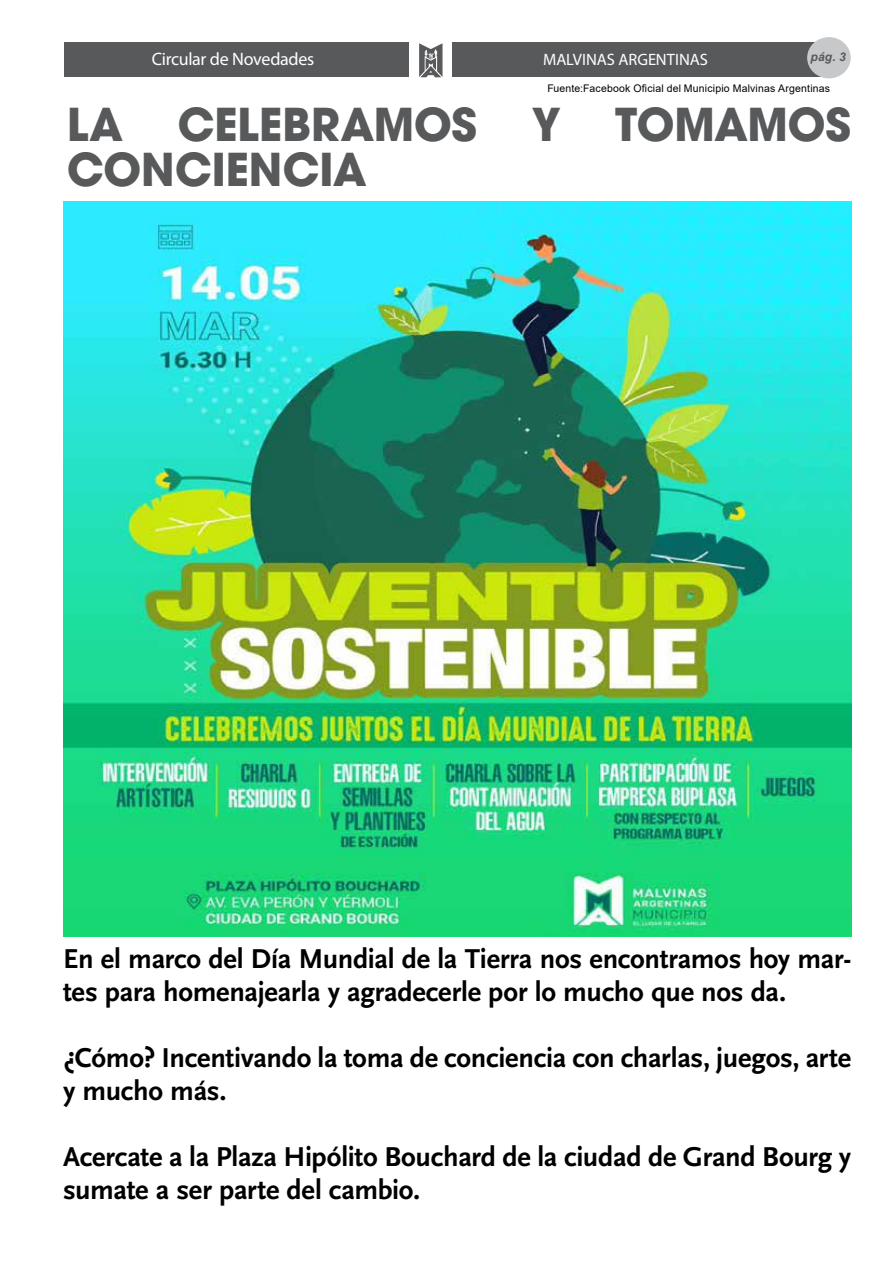
<style>
.page{position:relative;width:893px;height:1263px;background:#fff}
.page>*{position:absolute;margin:0;border:0;box-sizing:border-box;transform-origin:0 0}
.t1{font:700 49.5px/45px "Avant Garde Md ITC";color:#58595b}
.t2{font:28.5px/33px "Scala Sans Bold LF";letter-spacing:-.01em;color:#000}
.t3{font:18px "Myriad Pro";letter-spacing:-.02em;color:#fff}
.t4{font:16.5px "Myriad Pro";letter-spacing:-.005em;color:#fff}
.t5{font:italic 700 12px "Arial";color:#58595b}
.t6{font:10.5px "Arial";letter-spacing:.015em;color:#000}
</style>
<div class="page">
<img style="left:64px;top:201px;width:787px;height:736px">
<div style="left:65px;top:43px;width:344px;height:34px;background:#58595b"></div>
<div style="left:452px;top:43px;width:372px;height:34px;background:#58595b"></div>
<svg style="left:419px;top:43px;width:23px;height:34px"></svg>
<div style="left:807px;top:37px;width:44px;height:41px;background:#c7c8ca;border-radius:50%"></div>
<p class="t3" style="left:152px;top:47px;width:164px">Circular de Novedades</p>
<p class="t4" style="left:543px;top:49px;width:166px">MALVINAS ARGENTINAS</p>
<p class="t5" style="left:811px;top:49px;width:37px">pág. 3</p>
<p class="t6" style="left:547px;top:81px;width:284px">Fuente:Facebook Oficial del Municipio Malvinas Argentinas</p>
<h1 class="t1" style="left:67px;top:101px;width:786px">LA CELEBRAMOS Y TOMAMOS<br>CONCIENCIA</h1>
<p class="t2" style="left:63px;top:943px;width:790px">En el marco del Día Mundial de la Tierra nos encontramos hoy mar&shy;tes para homenajearla y agradecerle por lo mucho que nos da.</p>
<p class="t2" style="left:63px;top:1042px;width:790px">¿Cómo? Incentivando la toma de conciencia con charlas, juegos, arte y mucho más.</p>
<p class="t2" style="left:63px;top:1141px;width:790px">Acercate a la Plaza Hipólito Bouchard de la ciudad de Grand Bourg y sumate a ser parte del cambio.</p>
</div>
